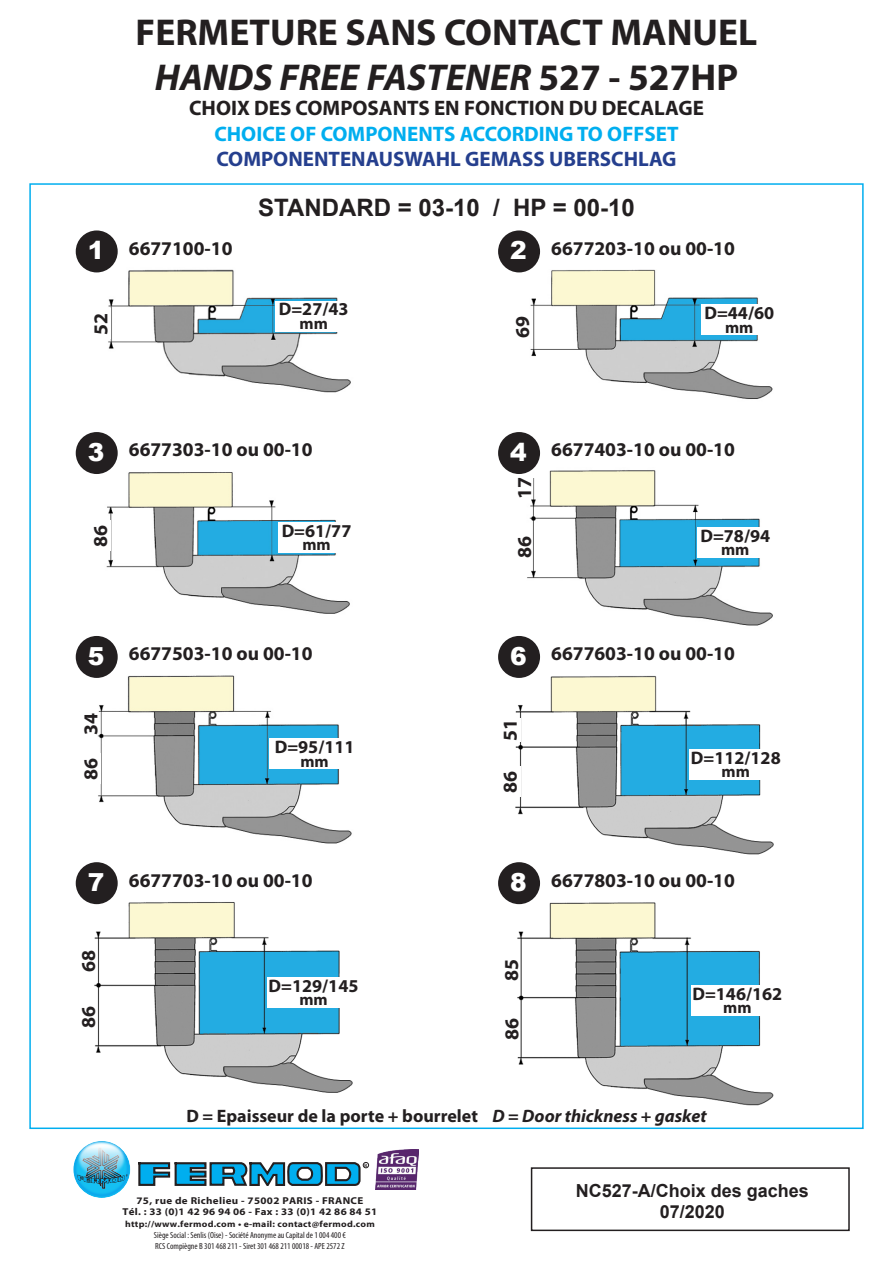
<style>
.page{position:relative;width:893px;height:1263px;background:#fff}
.page>*{position:absolute;margin:0;border:0;box-sizing:border-box;transform-origin:0 0}
.t1{font:700 37.5px "Myriad Pro";color:#231f20}
.t2{font:italic 700 37.5px "Myriad Pro";color:#231f20}
.t3{font:900 24.9px "Arial";color:#fff}
.t4{font:700 24px "Arial";color:#231f20}
.t5{font:700 21px "Myriad Pro";color:#231f20}
.t6{font:700 21px "Myriad Pro";color:#00aeef}
.t7{font:700 21px "Myriad Pro";color:#253f8e}
.t8{font:700 19.8px "Myriad Pro";color:#231f20}
.t9{font:700 19.5px "Myriad Pro";color:#231f20}
.t10{font:700 18.15px "Myriad Pro";color:#231f20}
.t11{font:700 18px "Myriad Pro";color:#231f20}
.t12{font:700 18px "Arial";color:#231f20}
.t13{font:700 16.5px "Myriad Pro";color:#231f20}
.Normal_e{font:700 10.05px "Myriad Pro";letter-spacing:.03em;color:#231f20;scale:1.1 1}
.Normal_e-2{font:condensed 8.85px "Myriad Pro";color:#231f20}
.Normal_e-3{font:700 8.85px "Myriad Pro";letter-spacing:.025em;color:#231f20;scale:1.1 1}
.t14{font:700 4.65px "Times New Roman";color:#231f20}
.s1{font-style:normal}
.s2{font-style:italic}
</style>
<div class="page">
<div style="left:531px;top:1167px;width:319px;height:64px;border:2px solid #231f20"></div>
<svg style="left:138px;top:1162px;width:231px;height:24px"></svg>
<img style="left:73px;top:1158px;width:57px;height:40px">
<img style="left:76px;top:1141px;width:43px;height:38px">
<img style="left:78px;top:1147px;width:50px;height:42px">
<img style="left:376px;top:1150px;width:42px;height:39px">
<img style="left:88px;top:259px;width:263px;height:134px">
<div style="left:93px;top:308px;width:18px;height:31px;background:#fff"></div>
<div style="left:275px;top:301px;width:77px;height:30px;background:#fff"></div>
<img style="left:517px;top:261px;width:256px;height:138px">
<div style="left:701px;top:305px;width:77px;height:30px;background:#fff"></div>
<div style="left:514px;top:312px;width:19px;height:31px;background:#fff"></div>
<img style="left:88px;top:467px;width:262px;height:147px">
<div style="left:278px;top:522px;width:77px;height:31px;background:#fff"></div>
<div style="left:92px;top:521px;width:18px;height:30px;background:#fff"></div>
<img style="left:508px;top:458px;width:265px;height:181px">
<div style="left:697px;top:527px;width:77px;height:31px;background:#fff"></div>
<img style="left:76px;top:663px;width:276px;height:181px">
<div style="left:269px;top:738px;width:91px;height:31px;background:#fff"></div>
<div style="left:83px;top:754px;width:18px;height:30px;background:#fff"></div>
<img style="left:83px;top:899px;width:270px;height:194px">
<div style="left:267px;top:977px;width:93px;height:31px;background:#fff"></div>
<img style="left:502px;top:895px;width:272px;height:211px">
<div style="left:691px;top:985px;width:92px;height:31px;background:#fff"></div>
<img style="left:499px;top:665px;width:275px;height:190px">
<div style="left:690px;top:749px;width:92px;height:31px;background:#fff"></div>
<div style="left:502px;top:766px;width:18px;height:31px;background:#fff"></div>
<div style="left:502px;top:718px;width:18px;height:23px;background:#fff"></div>
<div style="left:76px;top:230px;width:42px;height:42px;background:#231f20;border-radius:50%"></div>
<div style="left:498px;top:230px;width:42px;height:42px;background:#231f20;border-radius:50%"></div>
<div style="left:76px;top:432px;width:42px;height:42px;background:#231f20;border-radius:50%"></div>
<div style="left:498px;top:432px;width:42px;height:42px;background:#231f20;border-radius:50%"></div>
<div style="left:76px;top:636px;width:42px;height:42px;background:#231f20;border-radius:50%"></div>
<div style="left:498px;top:636px;width:42px;height:42px;background:#231f20;border-radius:50%"></div>
<div style="left:76px;top:862px;width:42px;height:42px;background:#231f20;border-radius:50%"></div>
<div style="left:498px;top:862px;width:42px;height:42px;background:#231f20;border-radius:50%"></div>
<p class="t1" style="left:136px;top:8px;width:623px">FERMETURE SANS CONTACT MANUEL</p>
<p class="t2" style="left:155px;top:53px;width:585px">HANDS FREE FASTENER <span class="s1">527 - 527HP</span></p>
<p class="t5" style="left:189px;top:95px;width:516px">CHOIX DES COMPOSANTS EN FONCTION DU DECALAGE</p>
<p class="t6" style="left:214px;top:120px;width:466px">CHOICE OF COMPONENTS ACCORDING TO OFFSET</p>
<p class="t7" style="left:216px;top:145px;width:462px">COMPONENTENAUSWAHL GEMASS UBERSCHLAG</p>
<p class="t4" style="left:258px;top:192px;width:378px">STANDARD = 03-10 / HP = 00-10</p>
<p class="t3" style="left:88px;top:232px;width:18px">1</p>
<p class="t9" style="left:129px;top:236px;width:105px">6677100-10</p>
<p class="t3" style="left:510px;top:232px;width:18px">2</p>
<p class="t9" style="left:551px;top:236px;width:185px">6677203-10 ou 00-10</p>
<p class="t8" style="left:88px;top:334px;width:23px;rotate:-90deg">52</p>
<p class="t10" style="left:279px;top:297px;width:71px">D=27/43</p>
<p class="t13" style="left:299px;top:312px;width:30px">mm</p>
<p class="t10" style="left:704px;top:301px;width:71px">D=44/60</p>
<p class="t8" style="left:510px;top:338px;width:23px;rotate:-90deg">69</p>
<p class="t13" style="left:725px;top:316px;width:30px">mm</p>
<p class="t3" style="left:88px;top:434px;width:18px">3</p>
<p class="t9" style="left:129px;top:437px;width:185px">6677303-10 ou 00-10</p>
<p class="t3" style="left:510px;top:434px;width:18px">4</p>
<p class="t9" style="left:551px;top:437px;width:185px">6677403-10 ou 00-10</p>
<p class="t8" style="left:87px;top:547px;width:23px;rotate:-90deg">86</p>
<p class="t10" style="left:282px;top:519px;width:71px">D=61/77</p>
<p class="t13" style="left:302px;top:534px;width:30px">mm</p>
<p class="t8" style="left:511px;top:499px;width:23px;rotate:-90deg">17</p>
<p class="t10" style="left:700px;top:524px;width:71px">D=78/94</p>
<p class="t8" style="left:511px;top:558px;width:23px;rotate:-90deg">86</p>
<p class="t13" style="left:721px;top:539px;width:30px">mm</p>
<p class="t3" style="left:88px;top:638px;width:18px">5</p>
<p class="t9" style="left:129px;top:641px;width:185px">6677503-10 ou 00-10</p>
<p class="t3" style="left:510px;top:638px;width:18px">6</p>
<p class="t9" style="left:551px;top:641px;width:185px">6677603-10 ou 00-10</p>
<p class="t8" style="left:78px;top:735px;width:23px;rotate:-90deg">34</p>
<p class="t8" style="left:78px;top:780px;width:23px;rotate:-90deg">86</p>
<p class="t10" style="left:275px;top:735px;width:81px">D=95/111</p>
<p class="t13" style="left:300px;top:750px;width:30px">mm</p>
<p class="t8" style="left:497px;top:741px;width:23px;rotate:-90deg">51</p>
<p class="t8" style="left:497px;top:793px;width:23px;rotate:-90deg">86</p>
<p class="t10" style="left:691px;top:746px;width:91px">D=112/128</p>
<p class="t13" style="left:722px;top:761px;width:30px">mm</p>
<p class="t3" style="left:88px;top:864px;width:18px">7</p>
<p class="t9" style="left:129px;top:867px;width:185px">6677703-10 ou 00-10</p>
<p class="t3" style="left:510px;top:864px;width:18px">8</p>
<p class="t9" style="left:551px;top:867px;width:185px">6677803-10 ou 00-10</p>
<p class="t8" style="left:76px;top:972px;width:23px;rotate:-90deg">68</p>
<p class="t8" style="left:76px;top:1028px;width:23px;rotate:-90deg">86</p>
<p class="t10" style="left:269px;top:974px;width:91px">D=129/145</p>
<p class="t13" style="left:299px;top:988px;width:30px">mm</p>
<p class="t8" style="left:498px;top:981px;width:23px;rotate:-90deg">85</p>
<p class="t8" style="left:499px;top:1040px;width:23px;rotate:-90deg">86</p>
<p class="t10" style="left:692px;top:982px;width:91px">D=146/162</p>
<p class="t13" style="left:723px;top:997px;width:30px">mm</p>
<p class="t11" style="left:186px;top:1104px;width:522px">D = Epaisseur de la porte + bourrelet <span class="s2">D = Door thickness + gasket</span></p>
<p class="t14" style="left:364px;top:1162px;width:5px">R</p>
<p class="Normal_e" style="left:137px;top:1194px;width:208px">75, rue de Richelieu - 75002 PARIS - FRANCE</p>
<p class="Normal_e" style="left:123px;top:1205px;width:233px">Tél. : 33 (0)1 42 96 94 06 - Fax : 33 (0)1 42 86 84 51</p>
<p class="Normal_e-3" style="left:125px;top:1218px;width:229px">http://www.fermod.com • e-mail: contact@fermod.com</p>
<p class="Normal_e-2" style="left:154px;top:1229px;width:194px">Siège Social : Senlis (Oise) - Société Anonyme au Capital de 1 004 400 €</p>
<p class="Normal_e-2" style="left:155px;top:1240px;width:191px">RCS Compiègne B 301 468 211 - Siret 301 468 211 00018 - APE 2572 Z</p>
<p class="t12" style="left:576px;top:1178px;width:235px">NC527-A/Choix des gaches</p>
<p class="t12" style="left:660px;top:1200px;width:67px">07/2020</p>
</div>
